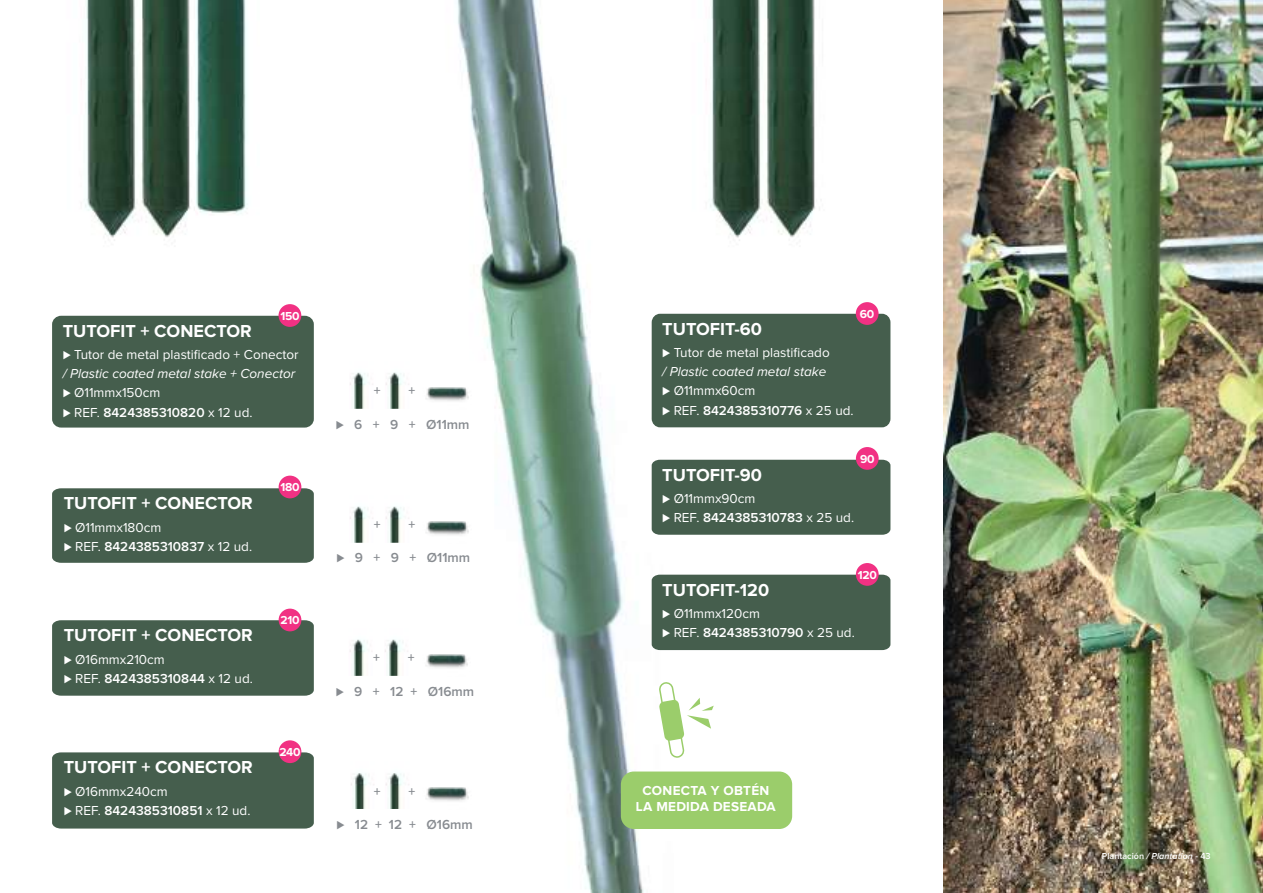
<style>
.page{position:relative;width:1263px;height:893px;background:#fff}
.page>*{position:absolute;margin:0;border:0;box-sizing:border-box;transform-origin:0 0}
.t1{font:700 18px "Proxima Nova";color:#fff}
.t2{font:600 13.65px "Proxima Nova";color:#878b90}
.t3{font:13.5px/19px "Proxima Nova";color:#fff}
.t4{font:italic 13.5px "Proxima Nova";color:#fff}
.t5{font:700 13.5px/16.2px "Proxima Nova";letter-spacing:.02em;color:#fff;text-align:center}
.t6{font:700 12px "Proxima Nova";letter-spacing:-.025em;color:#fff}
.t7{font:600 9px "Proxima Nova";color:#fff}
.s1{font-weight:600}
.s2{font-style:italic}
</style>
<div class="page">
<img style="left:457px;top:1px;width:217px;height:892px">
<svg style="left:659px;top:682px;width:55px;height:75px"></svg>
<div style="left:623px;top:774px;width:167px;height:53px;background:#9bcd6b;border-radius:11px"></div>
<div style="left:621px;top:771px;width:171px;height:58px;border:4px solid #9bcd6b;border-radius:11px"></div>
<img style="left:642px;top:0;width:218px;height:331px">
<img style="left:52px;top:0;width:184px;height:322px">
<div style="left:52px;top:316px;width:262px;height:112px;background:#455e4d;border-radius:9px"></div>
<div style="left:279px;top:304px;width:22px;height:23px;background:#f13183;border-radius:50%"></div>
<div style="left:52px;top:488px;width:262px;height:75px;background:#455e4d"></div>
<div style="left:279px;top:476px;width:22px;height:22px;background:#f13183;border-radius:50%"></div>
<div style="left:52px;top:620px;width:262px;height:76px;background:#455e4d"></div>
<div style="left:279px;top:609px;width:22px;height:22px;background:#f13183;border-radius:50%"></div>
<div style="left:52px;top:752px;width:262px;height:76px;background:#455e4d"></div>
<div style="left:279px;top:740px;width:22px;height:23px;background:#f13183;border-radius:50%"></div>
<div style="left:652px;top:314px;width:238px;height:113px;background:#455e4d;border-radius:9px"></div>
<div style="left:856px;top:302px;width:22px;height:23px;background:#f13183;border-radius:50%"></div>
<div style="left:652px;top:460px;width:238px;height:75px;background:#455e4d"></div>
<div style="left:856px;top:447px;width:23px;height:23px;background:#f13183;border-radius:50%"></div>
<div style="left:652px;top:575px;width:238px;height:75px;background:#455e4d"></div>
<div style="left:856px;top:563px;width:23px;height:23px;background:#f13183;border-radius:50%"></div>
<img style="left:386px;top:372px;width:23px;height:37px">
<img style="left:350px;top:372px;width:23px;height:37px">
<img style="left:426px;top:377px;width:45px;height:33px">
<img style="left:386px;top:506px;width:23px;height:37px">
<img style="left:350px;top:506px;width:23px;height:37px">
<img style="left:426px;top:511px;width:45px;height:33px">
<img style="left:385px;top:639px;width:23px;height:37px">
<img style="left:350px;top:639px;width:18px;height:37px">
<img style="left:426px;top:644px;width:44px;height:33px">
<img style="left:385px;top:773px;width:24px;height:36px">
<img style="left:351px;top:773px;width:23px;height:36px">
<img style="left:426px;top:777px;width:45px;height:33px">
<img style="left:944px;top:0;width:319px;height:893px">
<img style="left:196px;top:0;width:52px;height:263px">
<p class="t6" style="left:280px;top:310px;width:21px">150</p>
<h1 class="t1" style="left:63px;top:323px;width:191px">TUTOFIT + CONECTOR</h1>
<p class="t3" style="left:63px;top:346px;width:237px">⊲ Tutor de metal plastificado + Conector</p>
<p class="t4" style="left:63px;top:368px;width:234px">/ Plastic coated metal stake + Conector</p>
<p class="t3" style="left:63px;top:384px;width:191px">⊲ Ø11mmx150cm<br>⊲ REF. <span class="s1">8424385310820</span> x 12 ud.</p>
<h1 class="t1" style="left:64px;top:495px;width:191px">TUTOFIT + CONECTOR</h1>
<p class="t3" style="left:64px;top:518px;width:190px">⊲ Ø11mmx180cm<br>⊲ REF. <span class="s1">8424385310837</span> x 12 ud.</p>
<h1 class="t1" style="left:64px;top:627px;width:191px">TUTOFIT + CONECTOR</h1>
<p class="t3" style="left:64px;top:650px;width:191px">⊲ Ø16mmx210cm<br>⊲ REF. <span class="s1">8424385310844</span> x 12 ud.</p>
<h1 class="t1" style="left:64px;top:759px;width:191px">TUTOFIT + CONECTOR</h1>
<p class="t3" style="left:64px;top:783px;width:188px">⊲ Ø16mmx240cm<br>⊲ REF. <span class="s1">8424385310851</span> x 12 ud.</p>
<p class="t6" style="left:280px;top:482px;width:21px">180</p>
<p class="t6" style="left:280px;top:615px;width:20px">210</p>
<p class="t6" style="left:279px;top:747px;width:23px">240</p>
<p class="t2" style="left:374px;top:385px;width:8px">+</p>
<p class="t2" style="left:409px;top:385px;width:8px">+</p>
<p class="t2" style="left:336px;top:418px;width:135px">⊲ 6 + 9 + Ø11mm</p>
<p class="t2" style="left:374px;top:519px;width:8px">+</p>
<p class="t2" style="left:409px;top:519px;width:8px">+</p>
<p class="t2" style="left:336px;top:552px;width:135px">⊲ 9 + 9 + Ø11mm</p>
<p class="t2" style="left:373px;top:652px;width:8px">+</p>
<p class="t2" style="left:408px;top:652px;width:8px">+</p>
<p class="t2" style="left:336px;top:685px;width:140px">⊲ 9 + 12 + Ø16mm</p>
<p class="t2" style="left:374px;top:785px;width:8px">+</p>
<p class="t2" style="left:409px;top:785px;width:8px">+</p>
<p class="t2" style="left:336px;top:818px;width:138px">⊲ 12 + 12 + Ø16mm</p>
<p class="t6" style="left:860px;top:308px;width:16px">60</p>
<h1 class="t1" style="left:662px;top:321px;width:101px">TUTOFIT-60</h1>
<p class="t3" style="left:662px;top:344px;width:169px">⊲ Tutor de metal plastificado</p>
<p class="t4" style="left:662px;top:366px;width:165px">/ Plastic coated metal stake</p>
<p class="t3" style="left:662px;top:382px;width:193px">⊲ Ø11mmx60cm<br>⊲ REF. <span class="s1">8424385310776</span> x 25 ud.</p>
<p class="t6" style="left:860px;top:453px;width:16px">90</p>
<h1 class="t1" style="left:662px;top:466px;width:101px">TUTOFIT-90</h1>
<p class="t3" style="left:662px;top:490px;width:193px">⊲ Ø11mmx90cm<br>⊲ REF. <span class="s1">8424385310783</span> x 25 ud.</p>
<p class="t6" style="left:858px;top:569px;width:20px">120</p>
<h1 class="t1" style="left:662px;top:581px;width:108px">TUTOFIT-120</h1>
<p class="t3" style="left:662px;top:605px;width:194px">⊲ Ø11mmx120cm<br>⊲ REF. <span class="s1">8424385310790</span> x 25 ud.</p>
<p class="t5" style="left:636px;top:783px;width:141px">CONECTA Y OBTÉN<br>LA MEDIDA DESEADA</p>
<p class="t7" style="left:1102px;top:852px;width:110px">Plantación <span class="s2">/ Plantation</span> - 43</p>
</div>
